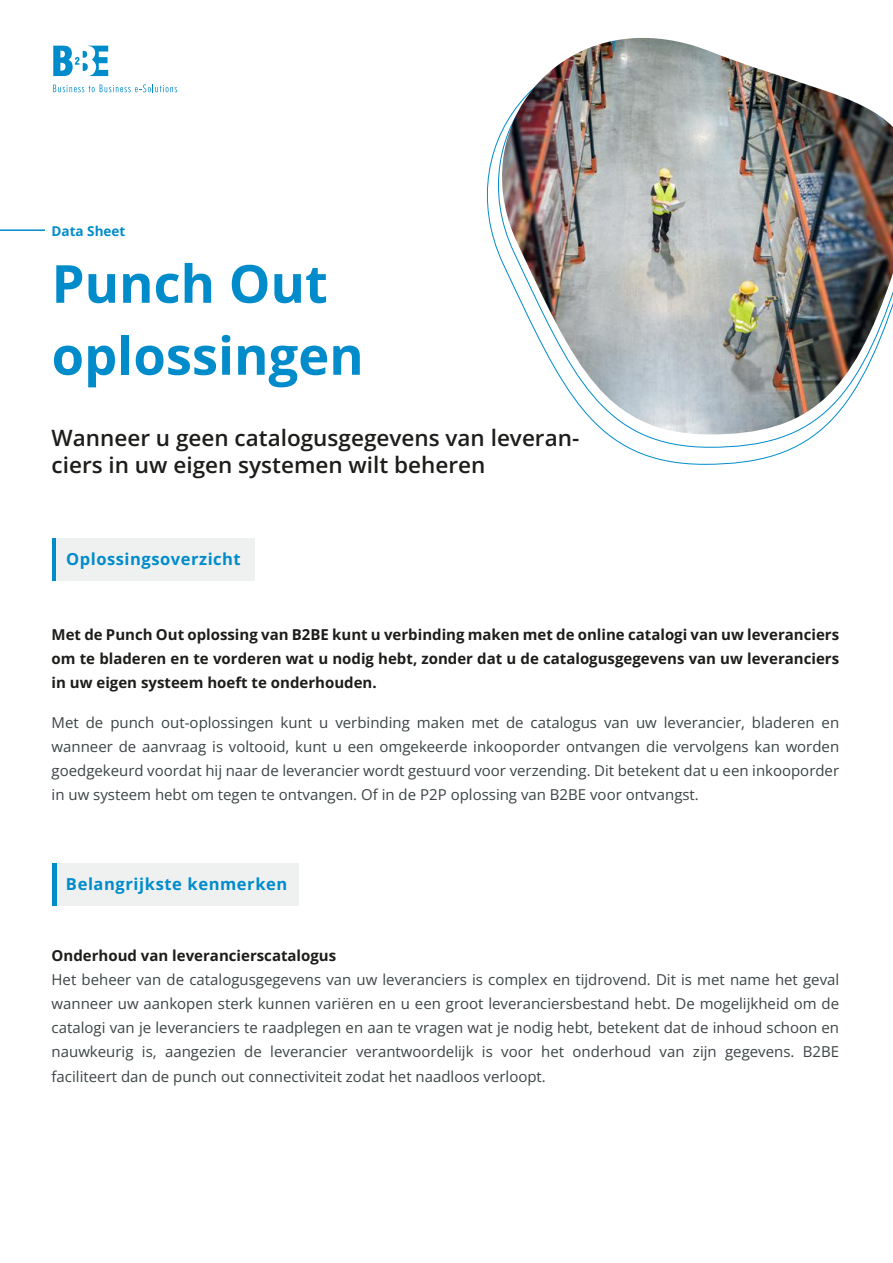
<style>
.page{position:relative;width:893px;height:1263px;background:#fff}
.page>*{position:absolute;margin:0;border:0;box-sizing:border-box;transform-origin:0 0}
.t1{font:700 52.5px/72px "Open Sans";color:#008ccb}
.t2{font:600 22.5px/27px "Open Sans";color:#1d1d1b}
.t3{font:700 16.5px "Open Sans";letter-spacing:.035em;color:#008ccb}
.t4{font:15px/24px "Open Sans";color:#3c4445;text-align:justify}
.t5{font:700 15px/24px "Open Sans";color:#1d1d1b;text-align:justify}
.t6{font:700 13.5px "Open Sans";color:#008ccb}
</style>
<div class="page">
<img style="left:486px;top:38px;width:407px;height:396px">
<svg style="left:53px;top:45px;width:55px;height:31px"></svg>
<svg style="left:53px;top:84px;width:124px;height:8px"></svg>
<hr style="left:0;top:229px;width:45px;height:2px;background:#008ccb">
<div style="left:53px;top:538px;width:202px;height:43px;background:#eff0f0"></div>
<hr style="left:53px;top:538px;width:3px;height:43px;background:#008ccb">
<div style="left:52px;top:863px;width:247px;height:43px;background:#eff0f0"></div>
<div style="left:52px;top:863px;width:5px;height:43px;background:#008ccb"></div>
<p class="t6" style="left:52px;top:222px;width:75px">Data Sheet</p>
<h1 class="t1" style="left:52px;top:246px;width:314px">Punch Out oplossingen</h1>
<h2 class="t2" style="left:52px;top:424px;width:529px">Wanneer u geen catalogusgegevens van leveran&shy;ciers in uw eigen systemen wilt beheren</h2>
<p class="t3" style="left:66px;top:548px;width:176px">Oplossingsoverzicht</p>
<p class="t5" style="left:52px;top:622px;width:789px">Met de Punch Out oplossing van B2BE kunt u verbinding maken met de online catalogi van uw leveranciers om te bladeren en te vorderen wat u nodig hebt, zonder dat u de catalogusgegevens van uw leveranciers in uw eigen systeem hoeft te onderhouden.</p>
<p class="t4" style="left:52px;top:710px;width:789px">Met de punch out-oplossingen kunt u verbinding maken met de catalogus van uw leverancier, bladeren en wanneer de aanvraag is voltooid, kunt u een omgekeerde inkooporder ontvangen die vervolgens kan worden goedgekeurd voordat hij naar de leverancier wordt gestuurd voor verzending. Dit betekent dat u een inkooporder in uw systeem hebt om tegen te ontvangen. Of in de P2P oplossing van B2BE voor ontvangst.</p>
<p class="t3" style="left:66px;top:873px;width:223px">Belangrijkste kenmerken</p>
<p class="t5" style="left:52px;top:944px;width:286px">Onderhoud van leverancierscatalogus</p>
<p class="t4" style="left:52px;top:968px;width:789px">Het beheer van de catalogusgegevens van uw leveranciers is complex en tijdrovend. Dit is met name het geval wanneer uw aankopen sterk kunnen variëren en u een groot leveranciersbestand hebt. De mogelijkheid om de catalogi van je leveranciers te raadplegen en aan te vragen wat je nodig hebt, betekent dat de inhoud schoon en nauwkeurig is, aangezien de leverancier verantwoordelijk is voor het onderhoud van zijn gegevens. B2BE faciliteert dan de punch out connectiviteit zodat het naadloos verloopt.</p>
</div>
